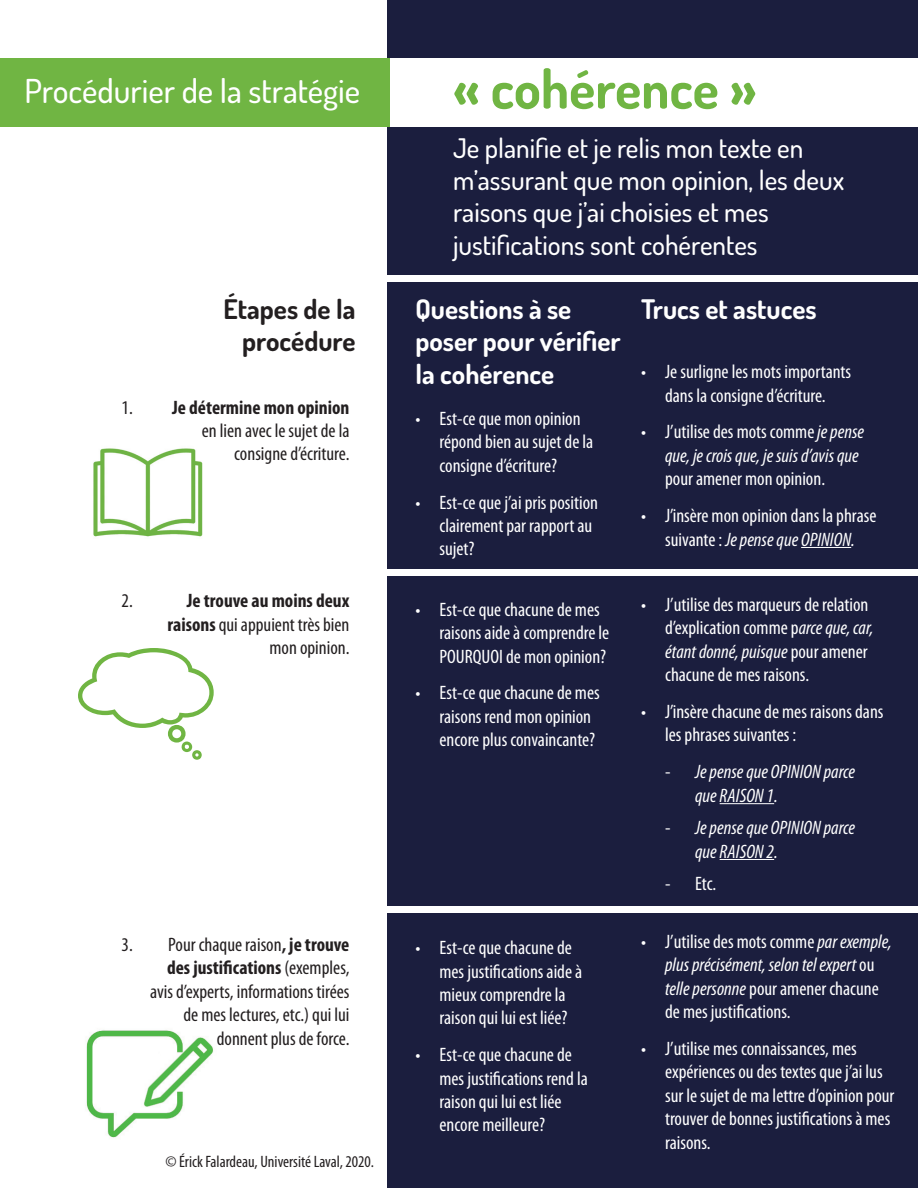
<style>
.page{position:relative;width:918px;height:1188px;background:#fff}
.page>*{position:absolute;margin:0;border:0;box-sizing:border-box;transform-origin:0 0}
.t1{font:700 54px "Dosis";color:#70b543}
.t2{font:500 33px "Dosis";color:#fff}
.t3{font:500 27px/32.4px "Dosis";color:#fff}
.t4{font:700 27px/32.4px "Dosis";color:#fff}
.t5{font:700 27px/32.4px "Dosis";color:#231f20;text-align:right}
.t6{font:condensed 19.5px/23.4px "Myriad Pro";color:#fff}
.t7{font:condensed 19.5px/23.4px "Myriad Pro";color:#231f20;text-align:right}
.t8{font:italic condensed 19.5px/23.4px "Myriad Pro";color:#fff}
.t9{font:condensed 16.5px "Myriad Pro";color:#231f20}
.s1{font-weight:700}
.s2{font-style:normal}
.s3{font-style:italic}
</style>
<div class="page">
<img style="left:86px;top:1030px;width:127px;height:108px">
<div style="left:387px;top:0;width:531px;height:1188px;background:#1b1e3e"></div>
<div style="left:12px;top:58px;width:906px;height:69px;background:#fff"></div>
<div style="left:0;top:58px;width:390px;height:69px;background:#70b543"></div>
<div style="left:385px;top:275px;width:533px;height:7px;background:#fff"></div>
<div style="left:385px;top:906px;width:533px;height:7px;background:#fff"></div>
<hr style="left:801px;top:547px;width:50px;height:1px;background:#fff">
<hr style="left:720px;top:803px;width:54px;height:1px;background:#fff">
<hr style="left:720px;top:859px;width:54px;height:1px;background:#fff">
<div style="left:387px;top:569px;width:531px;height:7px;background:#fff"></div>
<img style="left:93px;top:448px;width:110px;height:89px">
<svg style="left:78px;top:648px;width:136px;height:112px"></svg>
<h2 class="t2" style="left:24px;top:70px;width:337px">Procédurier de la stratégie</h2>
<h1 class="t1" style="left:453px;top:54px;width:305px">« cohérence »</h1>
<h3 class="t3" style="left:453px;top:131px;width:393px">Je planifie et je relis mon texte en m’assurant que mon opinion, les deux raisons que j’ai choisies et mes justifications sont cohérentes</h3>
<h3 class="t5" style="left:224px;top:292px;width:133px">Étapes de la procédure</h3>
<h3 class="t4" style="left:416px;top:292px;width:207px">Questions à se poser pour vérifier la cohérence</h3>
<p class="t6" style="left:440px;top:407px;width:155px;text-indent:-24px">• Est-ce que mon opinion répond bien au sujet de la consigne d’écriture?</p>
<p class="t6" style="left:440px;top:490px;width:160px;text-indent:-24px">• Est-ce que j’ai pris position clairement par rapport au sujet?</p>
<p class="t7" style="left:122px;top:395px;width:230px">1. <span class="s1">Je détermine mon opinion </span>en lien avec le sujet de la<br>consigne d’écriture.</p>
<p class="t7" style="left:122px;top:589px;width:13px">2.</p>
<p class="t7" style="left:167px;top:589px;width:184px"><span class="s1">Je trouve au moins deux raisons</span> qui appuient très bien mon opinion.</p>
<p class="t6" style="left:440px;top:597px;width:171px;text-indent:-24px">• Est-ce que chacune de mes raisons aide à comprendre le<br>POURQUOI de mon opinion?</p>
<p class="t6" style="left:440px;top:681px;width:162px;text-indent:-24px">• Est-ce que chacune de mes raisons rend mon opinion encore plus convaincante?</p>
<p class="t7" style="left:122px;top:933px;width:229px">3. Pour chaque raison<span class="s1">, je trouve des justifications</span> (exemples,<br>avis d’experts, informations tirées<br>de mes lectures, etc.) qui lui<br>donnent plus de force.</p>
<p class="t9" style="left:165px;top:1152px;width:210px">© Érick Falardeau, Université Laval, 2020.</p>
<p class="t6" style="left:439px;top:936px;width:144px;text-indent:-24px">• Est-ce que chacune de mes justifications aide à mieux comprendre la raison qui lui est liée?</p>
<p class="t6" style="left:439px;top:1043px;width:150px;text-indent:-24px">• Est-ce que chacune de mes justifications rend la raison qui lui est liée encore meilleure?</p>
<h3 class="t4" style="left:641px;top:292px;width:177px">Trucs et astuces</h3>
<p class="t6" style="left:641px;top:360px;width:212px;text-align:center">• Je surligne les mots importants dans la consigne d’écriture.</p>
<p class="t8" style="left:641px;top:420px;width:225px;text-align:right"><span class="s2">• J’utilise des mots comme</span> je pense que, je crois que, je suis d’avis que</p>
<p class="t6" style="left:665px;top:467px;width:162px">pour amener mon opinion.</p>
<p class="t6" style="left:641px;top:504px;width:237px;text-align:center">• J’insère mon opinion dans la phrase suivante : <span class="s3">Je pense que OPINION.</span></p>
<p class="t6" style="left:665px;top:593px;width:210px;text-indent:-24px">• J’utilise des marqueurs de relation d’explication comme p<span class="s3">arce que, car, étant donné, puisque</span> pour amener chacune de mes raisons.</p>
<p class="t6" style="left:665px;top:700px;width:220px;text-indent:-24px">• J’insère chacune de mes raisons dans les phrases suivantes :</p>
<p class="t8" style="left:695px;top:760px;width:161px;text-indent:-30px"><span class="s2">-</span> Je pense que OPINION parce que RAISON 1.</p>
<p class="t8" style="left:695px;top:816px;width:161px;text-indent:-30px"><span class="s2">-</span> Je pense que OPINION parce que RAISON 2.</p>
<p class="t6" style="left:665px;top:872px;width:53px">- Etc.</p>
<p class="t6" style="left:665px;top:929px;width:228px;text-indent:-24px">• J’utilise des mots comme <span class="s3">par exemple, plus précisément, selon tel expert</span> ou <span class="s3">telle personne</span> pour amener chacune de mes justifications.</p>
<p class="t6" style="left:665px;top:1037px;width:231px;text-indent:-24px">• J’utilise mes connaissances, mes expériences ou des textes que j’ai lus sur le sujet de ma lettre d’opinion pour trouver de bonnes justifications à mes raisons.</p>
</div>
